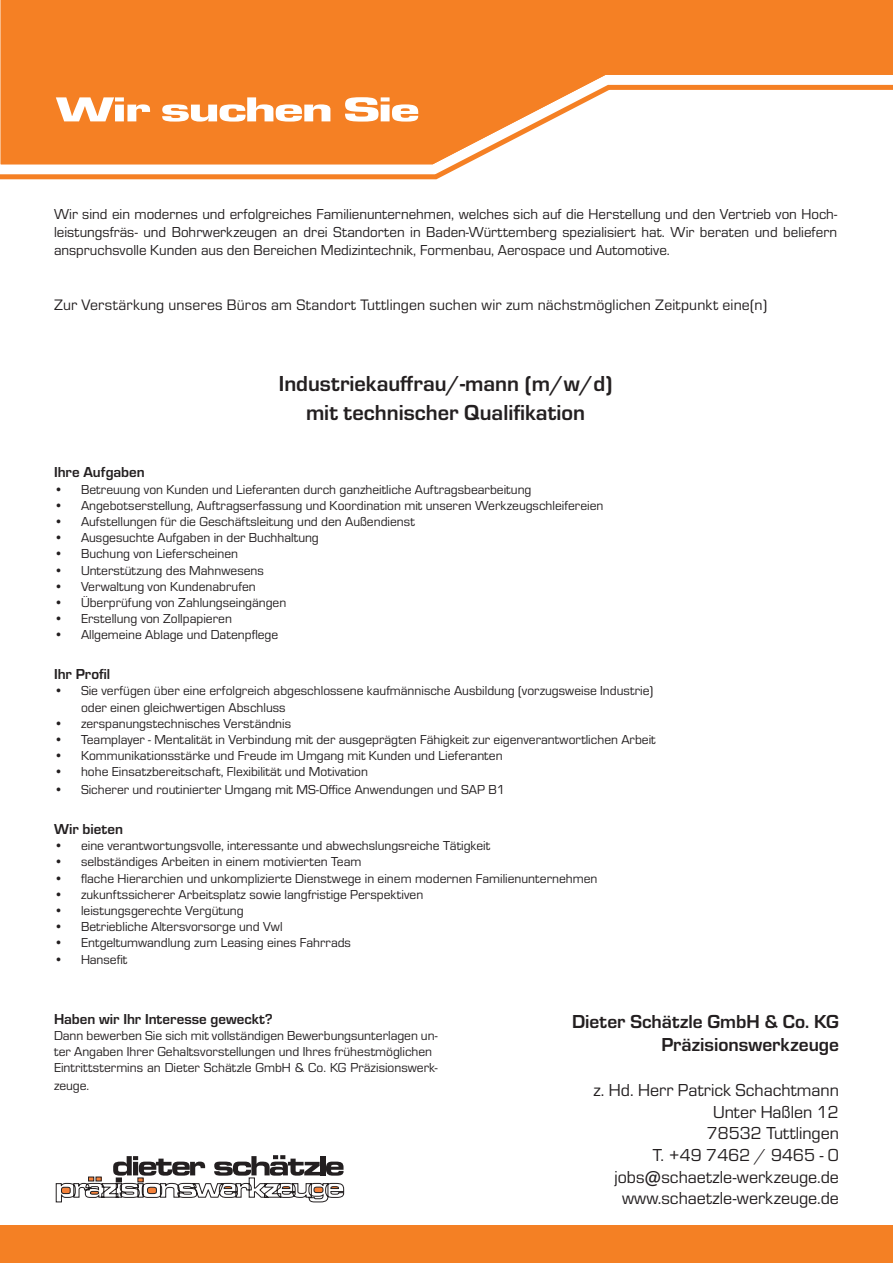
<style>
.page{position:relative;width:893px;height:1263px;background:#fff}
.page>*{position:absolute;margin:0;border:0;box-sizing:border-box;transform-origin:0 0}
.t1{font:900 36px "Eurostile";letter-spacing:-.04em;color:#fff;scale:1.62 1}
.t2{font:700 22.5px "Eurostile";color:#231f20}
.t3{font:700 19.5px/23.4px "Eurostile";color:#231f20;text-align:right}
.t4{font:18px/21.6px "Eurostile";color:#231f20;text-align:center}
.t5{font:15.75px "Eurostile";letter-spacing:.01em;color:#231f20}
.t6{font:15px/18px "Eurostile";color:#231f20;text-align:justify}
.t7{font:700 15px "Eurostile";color:#231f20}
.t8{font:13.5px/16.2px "Eurostile";color:#231f20}
.s1{font-family:"Acumin Variable Concept"}
</style>
<div class="page">
<svg style="left:0;top:172px;width:451px;height:8px"></svg>
<svg style="left:0;top:0;width:893px;height:172px"></svg>
<div style="left:0;top:1225px;width:893px;height:38px;background:#f48024"></div>
<svg style="left:56px;top:1155px;width:288px;height:47px"></svg>
<p class="t1" style="left:56px;top:84px;width:226px">Wir suchen Sie</p>
<p class="t6" style="left:54px;top:205px;width:785px">Wir sind ein modernes und erfolgreiches Familienunternehmen, welches sich auf die Herstellung und den Vertrieb von Hoch&shy;leistungsfräs- und Bohrwerkzeugen an drei Standorten in Baden-Württemberg spezialisiert hat. Wir beraten und beliefern anspruchsvolle Kunden aus den Bereichen Medizintechnik, Formenbau, Aerospace und Automotive.</p>
<p class="t5" style="left:54px;top:294px;width:715px">Zur Verstärkung unseres Büros am Standort Tuttlingen suchen wir zum nächstmöglichen Zeitpunkt eine(n)</p>
<p class="t2" style="left:279px;top:368px;width:335px">Industriekauffrau/-mann (m/w/d)</p>
<p class="t2" style="left:306px;top:396px;width:281px">mit technischer Qualifikation</p>
<p class="t7" style="left:54px;top:462px;width:92px">Ihre Aufgaben</p>
<p class="t8" style="left:54px;top:480px;width:479px">• Betreuung von Kunden und Lieferanten durch ganzheitliche Auftragsbearbeitung</p>
<p class="t8" style="left:54px;top:497px;width:551px">• Angebotserstellung, Auftragserfassung und Koordination mit unseren Werkzeugschleifereien</p>
<p class="t8" style="left:54px;top:513px;width:362px">• Aufstellungen für die Geschäftsleitung und den Außendienst</p>
<p class="t8" style="left:54px;top:529px;width:266px">• Ausgesuchte Aufgaben in der Buchhaltung</p>
<p class="t8" style="left:54px;top:545px;width:186px">• Buchung von Lieferscheinen</p>
<p class="t8" style="left:54px;top:561px;width:211px">• Unterstützung des Mahnwesens</p>
<p class="t8" style="left:54px;top:578px;width:203px">• Verwaltung von Kundenabrufen</p>
<p class="t8" style="left:54px;top:594px;width:234px">• Überprüfung von Zahlungseingängen</p>
<p class="t8" style="left:54px;top:610px;width:179px">• Erstellung von Zollpapieren</p>
<p class="t8" style="left:54px;top:626px;width:226px">• Allgemeine Ablage und Datenpflege</p>
<p class="t7" style="left:54px;top:663px;width:58px">Ihr Profil</p>
<p class="t8" style="left:81px;top:682px;width:574px;text-indent:-27px">• Sie verfügen über eine erfolgreich abgeschlossene kaufmännische Ausbildung (vorzugsweise Industrie) oder einen gleichwertigen Abschluss</p>
<p class="t8" style="left:54px;top:714px;width:239px">• zerspanungstechnisches Verständnis</p>
<p class="t8" style="left:54px;top:731px;width:603px">• Teamplayer - Mentalität in Verbindung mit der ausgeprägten Fähigkeit zur eigenverantwortlichen Arbeit</p>
<p class="t8" style="left:54px;top:747px;width:450px">• Kommunikationsstärke und Freude im Umgang mit Kunden und Lieferanten</p>
<p class="t8" style="left:54px;top:763px;width:316px">• hohe Einsatzbereitschaft, Flexibilität und Motivation</p>
<p class="t8" style="left:54px;top:781px;width:452px">• Sicherer und routinierter Umgang mit MS-Office Anwendungen und SAP B1</p>
<p class="t7" style="left:54px;top:818px;width:70px">Wir bieten</p>
<p class="t8" style="left:54px;top:837px;width:438px">• eine verantwortungsvolle, interessante und abwechslungsreiche Tätigkeit</p>
<p class="t8" style="left:54px;top:853px;width:309px">• selbständiges Arbeiten in einem motivierten Team</p>
<p class="t8" style="left:54px;top:869px;width:545px">• flache Hierarchien und unkomplizierte Dienstwege in einem modernen Familienunternehmen</p>
<p class="t8" style="left:54px;top:885px;width:371px">• zukunftssicherer Arbeitsplatz sowie langfristige Perspektiven</p>
<p class="t8" style="left:54px;top:902px;width:191px">• leistungsgerechte Vergütung</p>
<p class="t8" style="left:54px;top:918px;width:230px">• Betriebliche Altersvorsorge und Vwl</p>
<p class="t8" style="left:54px;top:934px;width:298px">• Entgeltumwandlung zum Leasing eines Fahrrads</p>
<p class="t8" style="left:54px;top:950px;width:75px">• Hansefit</p>
<p class="t7" style="left:54px;top:1008px;width:220px">Haben wir Ihr Interesse geweckt?</p>
<p class="t8" style="left:54px;top:1027px;width:385px">Dann bewerben Sie sich mit vollständigen Bewerbungsunterlagen un&shy;ter Angaben Ihrer Gehaltsvorstellungen und Ihres frühestmöglichen</p>
<p class="t8" style="left:54px;top:1058px;width:385px;line-height:18px">Eintrittstermins an Dieter Schätzle GmbH &amp; Co. KG Präzisionswerk&shy;zeuge.</p>
<p class="t3" style="left:572px;top:1008px;width:268px">Dieter Schätzle GmbH &amp; Co. KG<br>Präzisionswerkzeuge</p>
<p class="t4" style="left:593px;top:1078px;width:247px">z. Hd. Herr Patrick Schachtmann</p>
<p class="t4" style="left:713px;top:1100px;width:127px">Unter Haßlen 12</p>
<p class="t4" style="left:707px;top:1122px;width:134px">78532 Tuttlingen</p>
<p class="t4" style="left:653px;top:1143px;width:188px">T. +49 7462 / 9465 - 0</p>
<p class="t4" style="left:614px;top:1165px;width:226px">jobs<span class="s1">@</span>schaetzle-werkzeuge.de www.schaetzle-werkzeuge.de</p>
</div>
